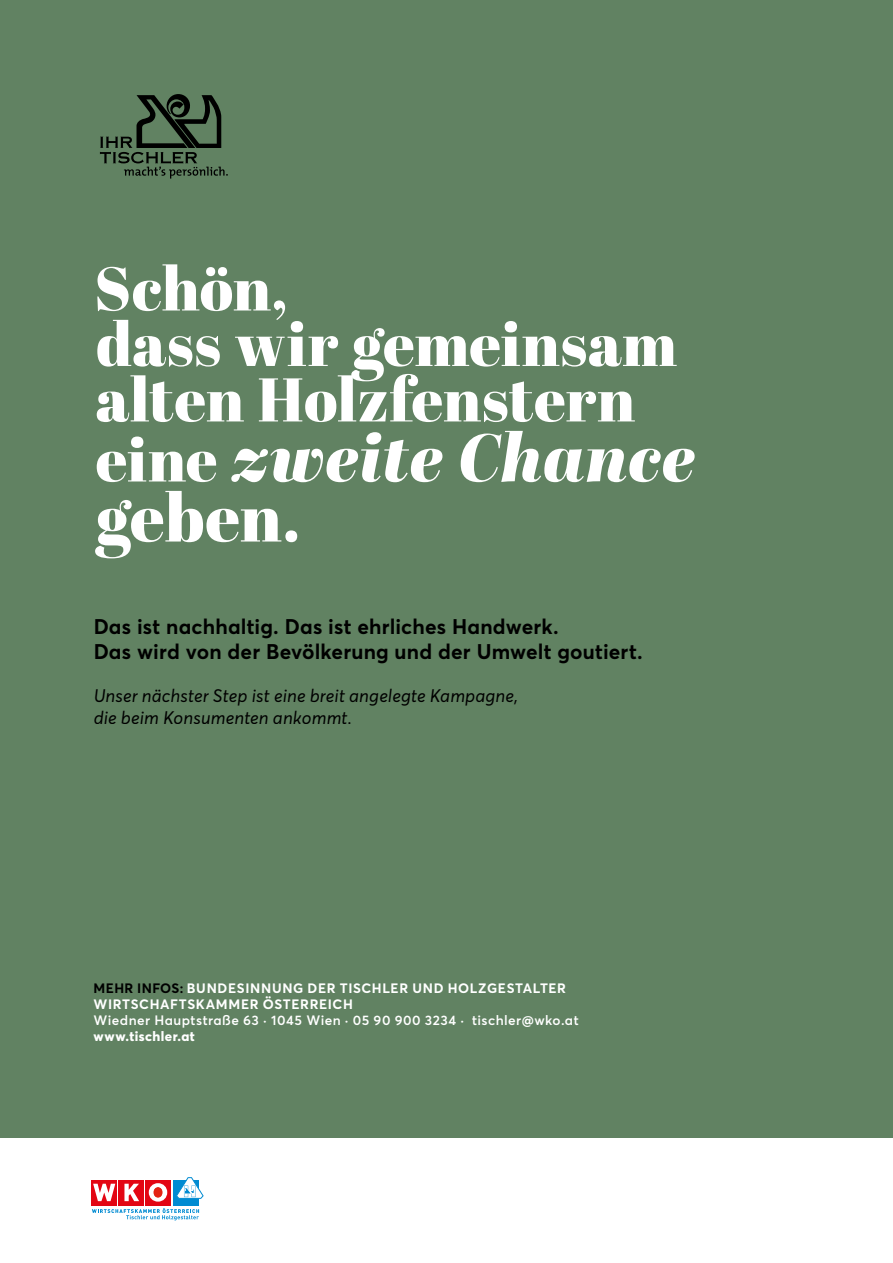
<style>
.page{position:relative;width:893px;height:1263px;background:#fff}
.page>*{position:absolute;margin:0;border:0;box-sizing:border-box;transform-origin:0 0}
.t1{font:italic 67.5px/60px "Abril Fatface";letter-spacing:.01em;color:#fff}
.t2{font:61.5px/55.5px "Abril Fatface";letter-spacing:.005em;color:#fff}
.t3{font:700 21px/25.2px "Averta Std";letter-spacing:.01em;color:#000}
.t4{font:italic 18px/21.6px "Averta Std";letter-spacing:.01em;color:#000}
.t5{font:700 13.5px/16.2px "Averta Std";letter-spacing:.045em;color:#fff}
.t6{font:600 13.5px "Averta Std";letter-spacing:.035em;color:#fff}
.t7{font:800 13.5px "Averta Std";letter-spacing:.03em;color:#fff}
.s1{font-style:normal;font-size:61.5px}
.s2{font-style:normal}
.s3{color:#000}
</style>
<div class="page">
<div style="left:0;top:0;width:893px;height:1137px;background:#618262"></div>
<svg style="left:92px;top:1208px;width:107px;height:12px"></svg>
<div style="left:145px;top:1180px;width:26px;height:25px;background:#e30613"></div>
<div style="left:118px;top:1180px;width:26px;height:25px;background:#e30613"></div>
<svg style="left:124px;top:1184px;width:15px;height:17px"></svg>
<div style="left:91px;top:1180px;width:26px;height:25px;background:#e30613"></div>
<svg style="left:93px;top:1184px;width:22px;height:17px"></svg>
<svg style="left:149px;top:1183px;width:18px;height:18px"></svg>
<div style="left:154px;top:1188px;width:8px;height:9px;background:#e42313;border-radius:50%"></div>
<div style="left:154px;top:1187px;width:8px;height:10px;border:1px solid #e42313;border-radius:50%"></div>
<div style="left:173px;top:1180px;width:26px;height:25px;background:#008bd2"></div>
<svg style="left:177px;top:1177px;width:27px;height:22px"></svg>
<svg style="left:100px;top:94px;width:128px;height:85px"></svg>
<h2 class="t2" style="left:94px;top:259px;width:584px">Schön,<br>dass wir gemeinsam alten Holzfenstern</h2>
<h1 class="t1" style="left:96px;top:425px;width:601px"><span class="s1">eine</span> zweite Chance <span class="s2">geben.</span></h1>
<p class="t3" style="left:94px;top:613px;width:551px">Das ist nachhaltig. Das ist ehrliches Handwerk.<br>Das wird von der Bevölkerung und der Umwelt goutiert.</p>
<p class="t4" style="left:94px;top:686px;width:426px">Unser nächster Step ist eine breit angelegte Kampagne, die beim Konsumenten ankommt.</p>
<p class="t5" style="left:94px;top:980px;width:474px"><span class="s3">MEHR INFOS:</span> BUNDESINNUNG DER TISCHLER UND HOLZGESTALTER<br>WIRTSCHAFTSKAMMER ÖSTERREICH</p>
<p class="t6" style="left:94px;top:1012px;width:487px">Wiedner Hauptstraße 63 · 1045 Wien · 05 90 900 3234 · tischler@wko.at</p>
<p class="t7" style="left:94px;top:1028px;width:103px">www.tischler.at</p>
</div>
